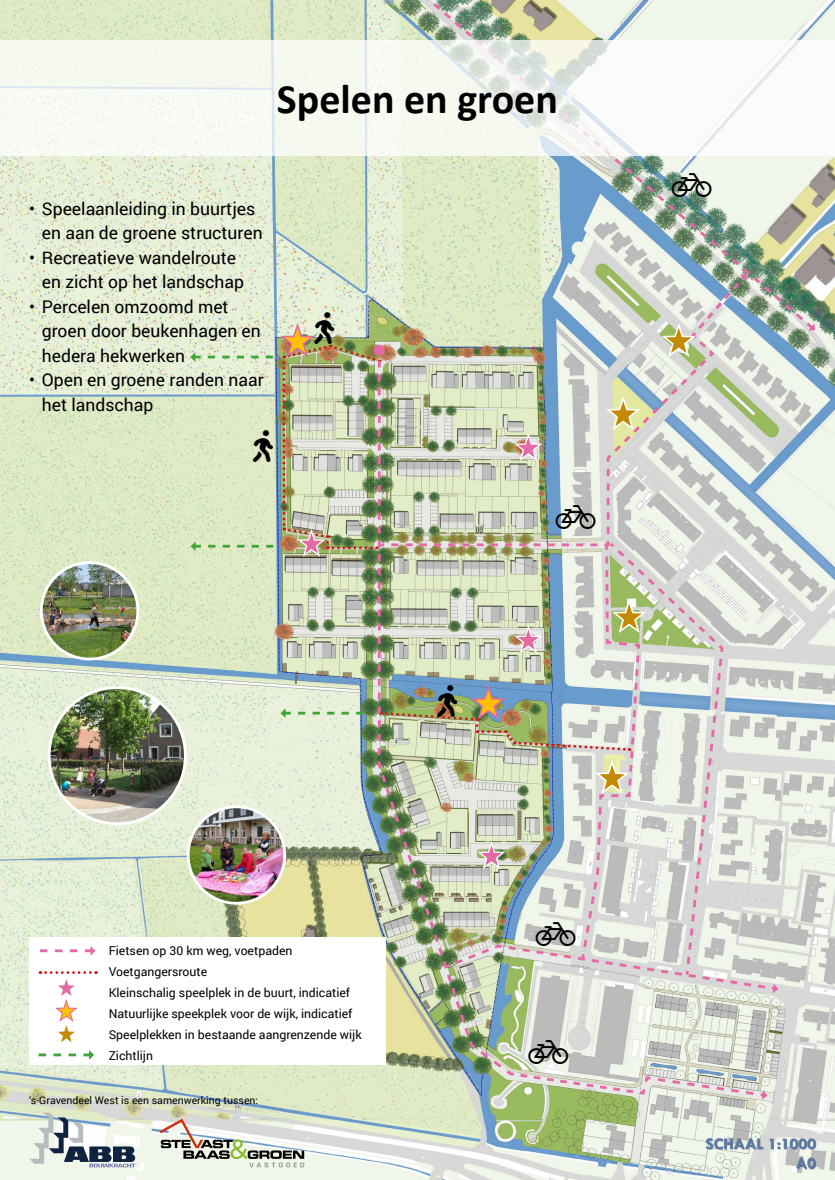
<style>
.page{position:relative;width:835px;height:1180px;background:#fff}
.page>*{position:absolute;margin:0;border:0;box-sizing:border-box;transform-origin:0 0}
.t1{font:700 42px "Calibri";color:#000}
.t2{font:31.85px "Font Awesome 5 Pro Solid";color:#000}
.t3{font:300 31.85px "Font Awesome 5 Pro";color:#000}
.t4{font:17.5px/24.5px "Roboto";color:#000}
.t5{font:700 16.48px/19.8px "Tw Cen";color:#5e7aa1;text-align:right}
.t6{font:12.25px/21px "Roboto";color:#000}
.t7{font:10.5px "Roboto";color:#000}
</style>
<div class="page">
<img style="left:0;top:0;width:834px;height:1180px">
<div style="left:29px;top:937px;width:356px;height:127px;background:#fff"></div>
<svg style="left:160px;top:1118px;width:144px;height:49px"></svg>
<svg style="left:29px;top:1112px;width:106px;height:55px"></svg>
<svg style="left:40px;top:946px;width:55px;height:9px"></svg>
<svg style="left:39px;top:971px;width:57px;height:88px"></svg>
<img style="left:419px;top:0;width:397px;height:332px">
<svg style="left:808px;top:323px;width:7px;height:7px"></svg>
<img style="left:41px;top:562px;width:97px;height:97px;border-radius:48px">
<div style="left:40px;top:561px;width:99px;height:99px;border:3px solid #fff;border-radius:50%"></div>
<img style="left:49px;top:687px;width:136px;height:136px;border-radius:68px">
<div style="left:48px;top:686px;width:139px;height:139px;border:3px solid #fff;border-radius:50%"></div>
<svg style="left:0;top:40px;width:834px;height:115px;fill:#f7faf3"></svg>
<svg style="left:671px;top:173px;width:40px;height:24px"></svg>
<img style="left:190px;top:274px;width:588px;height:825px">
<h1 class="t1" style="left:277px;top:70px;width:282px">Spelen en groen</h1>
<p class="t4" style="left:42px;top:196px;width:222px;text-indent:-13px">• Speelaanleiding in buurtjes en aan de groene structuren</p>
<p class="t4" style="left:42px;top:245px;width:204px;text-indent:-13px">• Recreatieve wandelroute en zicht op het landschap</p>
<p class="t4" style="left:42px;top:294px;width:220px;text-indent:-13px">• Percelen omzoomd met groen door beukenhagen en hedera hekwerken</p>
<p class="t4" style="left:42px;top:367px;width:223px;text-indent:-13px">• Open en groene randen naar het landschap</p>
<h2 class="t2" style="left:314px;top:312px;width:22px">●■</h2>
<h2 class="t2" style="left:253px;top:430px;width:22px">●■</h2>
<h2 class="t2" style="left:437px;top:685px;width:22px">●■</h2>
<h2 class="t3" style="left:555px;top:501px;width:41px">●</h2>
<h2 class="t3" style="left:671px;top:169px;width:41px">●</h2>
<p class="t6" style="left:109px;top:939px;width:254px">Fietsen op 30 km weg, voetpaden Voetgangersroute<br>Kleinschalig speelplek in de buurt, indicatief Natuurlijke speekplek voor de wijk, indicatief Speelplekken in bestaande aangrenzende wijk Zichtlijn</p>
<p class="t7" style="left:29px;top:1093px;width:230px">‘s-Gravendeel West is een samenwerking tussen:</p>
<h2 class="t3" style="left:536px;top:918px;width:41px">●</h2>
<h2 class="t3" style="left:528px;top:1036px;width:41px">●</h2>
<p class="t5" style="left:705px;top:1133px;width:112px">SCHAAL 1:1000<br>A0</p>
</div>
